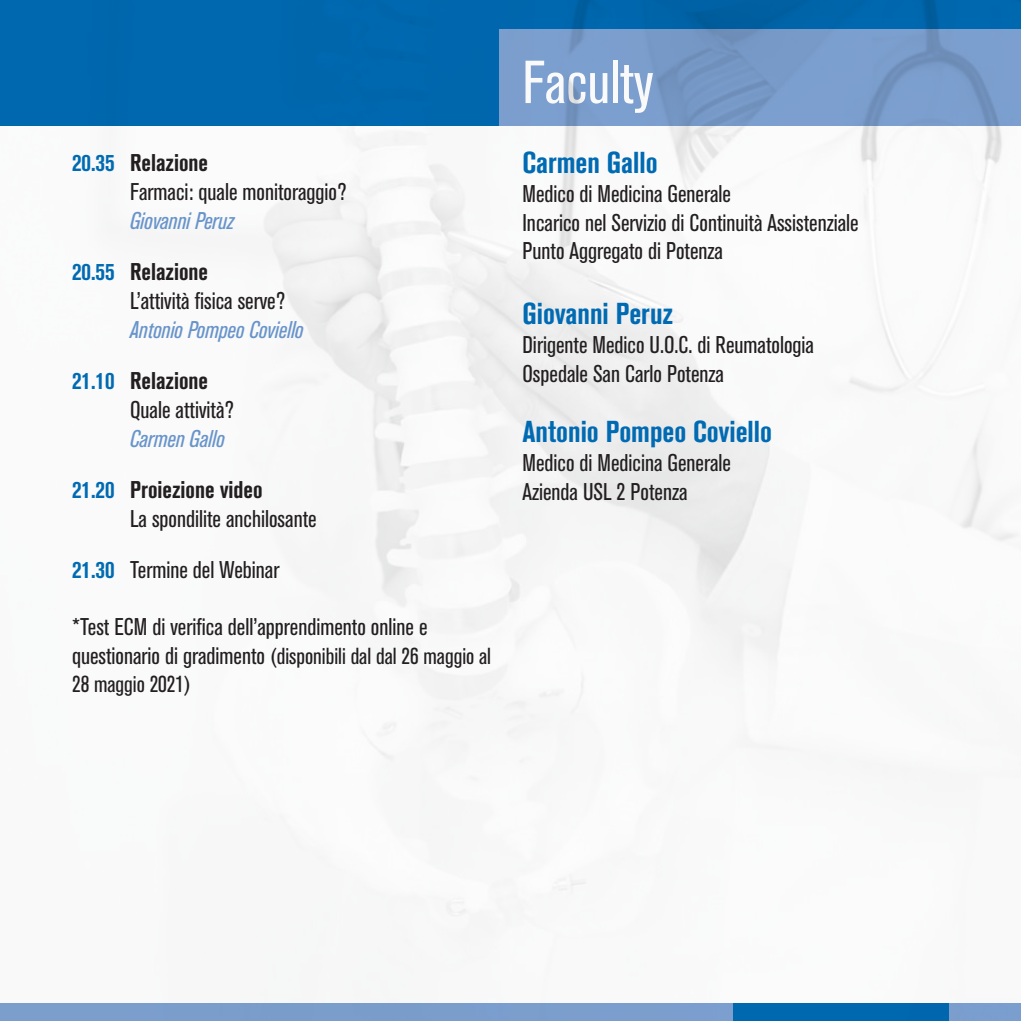
<style>
.page{position:relative;width:1021px;height:1021px;background:#fff}
.page>*{position:absolute;margin:0;border:0;box-sizing:border-box;transform-origin:0 0}
.t1{font:condensed 60px "Akzidenz Grotesk BQ";color:#fff}
.t2{font:700 condensed 30px "Akzidenz Grotesk BQ";color:#006ab2}
.t3{font:condensed 24px/28.8px "Akzidenz Grotesk BQ";color:#231f20}
.t4{font:italic condensed 24px/51.2px "Akzidenz Grotesk BQ";color:#6894ca}
.t5{font:700 condensed 24px/51.2px "Akzidenz Grotesk BQ";color:#231f20}
.t6{font:condensed 23px/27.6px "Akzidenz Grotesk BQ";color:#231f20}
.s1{font-weight:700;color:#006ab2}
.s2{font-weight:700}
.s3{font-weight:700;font-style:normal;color:#006ab2}
.s4{font-weight:700;font-style:normal;color:#231f20}
.s5{font-weight:400;font-style:italic;color:#6894ca}
.s6{color:#006ab2}
.s7{font-size:24px}
</style>
<div class="page">
<img style="left:0;top:0;width:1020px;height:1020px">
<p class="t3" style="left:130px;top:149px;width:218px;text-indent:-58px"><span class="s1">20.35</span> <span class="s2">Relazione<br></span>Farmaci: quale monitoraggio?</p>
<p class="t4" style="left:72px;top:195px;width:164px;text-indent:58px">Giovanni Peruz<br><span class="s3">20.55</span> <span class="s4">Relazione</span></p>
<p class="t3" style="left:130px;top:286px;width:157px">L’attività fisica serve?</p>
<p class="t4" style="left:72px;top:304px;width:233px;text-indent:58px">Antonio Pompeo Coviello<br><span class="s3">21.10</span> <span class="s4">Relazione</span></p>
<p class="t3" style="left:130px;top:395px;width:105px">Quale attività?</p>
<p class="t5" style="left:72px;top:412px;width:192px;text-indent:58px"><span class="s5">Carmen Gallo<br></span><span class="s6">21.20</span> Proiezione video</p>
<p class="t3" style="left:72px;top:493px;width:246px;line-height:51.2px;text-indent:58px">La spondilite anchilosante<br><span class="s1">21.30</span> Termine del Webinar</p>
<p class="t3" style="left:72px;top:613px;width:357px">*Test ECM di verifica dell’apprendimento online e</p>
<p class="t6" style="left:72px;top:643px;width:420px"><span class="s7">questionario di gradimento</span> (disponibili dal dal 26 maggio al<br>28 maggio 2021)</p>
<h1 class="t1" style="left:522px;top:49px;width:133px">Faculty</h1>
<p class="t2" style="left:522px;top:145px;width:136px">Carmen Gallo</p>
<p class="t3" style="left:522px;top:179px;width:338px">Medico di Medicina Generale<br>Incarico nel Servizio di Continuità Assistenziale<br>Punto Aggregato di Potenza</p>
<p class="t2" style="left:522px;top:296px;width:152px">Giovanni Peruz</p>
<p class="t3" style="left:522px;top:331px;width:293px">Dirigente Medico U.O.C. di Reumatologia<br>Ospedale San Carlo Potenza</p>
<p class="t2" style="left:522px;top:415px;width:251px">Antonio Pompeo Coviello</p>
<p class="t3" style="left:522px;top:449px;width:210px">Medico di Medicina Generale<br>Azienda USL 2 Potenza</p>
</div>
